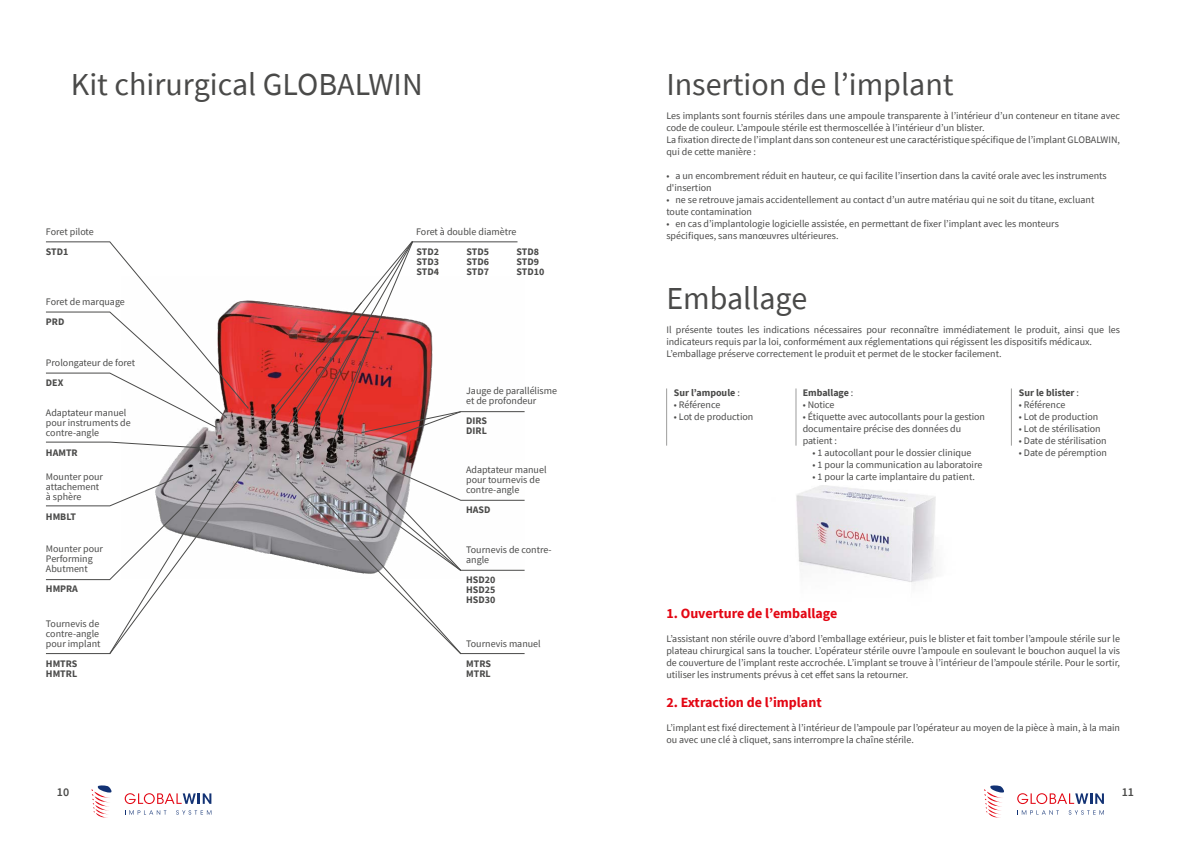
<style>
.page{position:relative;width:1191px;height:842px;background:#fff}
.page>*{position:absolute;margin:0;border:0;box-sizing:border-box;transform-origin:0 0}
.t1{font:32px "Source Sans Pro";color:#4a4a49}
.t2{font:700 14px "Source Sans Pro";color:#e30613}
.t3{font:600 12px "Source Sans Pro";color:#4a4a49}
.t4{font:10px/12px "Source Sans Pro";color:#4a4a49}
.t5{font:700 10px/10px "Source Sans Pro";color:#4a4a49}
.s1{font-weight:400}
</style>
<div class="page">
<svg style="left:125px;top:793px;width:86px;height:11px"></svg>
<svg style="left:125px;top:810px;width:41px;height:5px"></svg>
<svg style="left:176px;top:810px;width:35px;height:5px"></svg>
<svg style="left:91px;top:785px;width:21px;height:33px"></svg>
<svg style="left:1017px;top:793px;width:87px;height:11px"></svg>
<svg style="left:1017px;top:810px;width:42px;height:5px"></svg>
<svg style="left:1068px;top:810px;width:36px;height:5px"></svg>
<svg style="left:984px;top:785px;width:20px;height:33px"></svg>
<img style="left:796px;top:485px;width:140px;height:99px">
<img style="left:176px;top:300px;width:242px;height:255px">
<svg style="left:46px;top:442px;width:159px;height:7px"></svg>
<svg style="left:46px;top:241px;width:203px;height:187px"></svg>
<svg style="left:261px;top:241px;width:264px;height:210px"></svg>
<svg style="left:46px;top:458px;width:206px;height:196px"></svg>
<svg style="left:275px;top:463px;width:250px;height:191px"></svg>
<hr style="left:795px;top:388px;width:1px;height:58px;background:#9d9d9c">
<hr style="left:666px;top:388px;width:1px;height:58px;background:#9d9d9c">
<hr style="left:1011px;top:388px;width:1px;height:58px;background:#9d9d9c">
<h1 class="t1" style="left:71px;top:64px;width:353px">Kit chirurgical GLOBALWIN</h1>
<p class="t4" style="left:46px;top:226px;width:49px">Foret pilote</p>
<p class="t5" style="left:46px;top:247px;width:24px">STD1</p>
<p class="t4" style="left:46px;top:296px;width:80px">Foret de marquage</p>
<p class="t5" style="left:46px;top:316px;width:20px">PRD</p>
<p class="t4" style="left:46px;top:357px;width:91px">Prolongateur de foret</p>
<p class="t5" style="left:46px;top:378px;width:19px">DEX</p>
<p class="t4" style="left:46px;top:407px;width:86px;line-height:10px">Adaptateur manuel pour instruments de contre-angle</p>
<p class="t5" style="left:46px;top:447px;width:33px">HAMTR</p>
<p class="t4" style="left:46px;top:471px;width:59px;line-height:10px">Mounter pour attachement à sphère</p>
<p class="t5" style="left:46px;top:511px;width:31px">HMBLT</p>
<p class="t4" style="left:46px;top:544px;width:59px;line-height:10px">Mounter pour<br>Performing<br>Abutment</p>
<p class="t5" style="left:46px;top:584px;width:34px">HMPRA</p>
<p class="t4" style="left:46px;top:619px;width:56px;line-height:10px">Tournevis de contre-angle pour implant</p>
<p class="t5" style="left:46px;top:659px;width:33px">HMTRS<br>HMTRL</p>
<p class="t4" style="left:416px;top:226px;width:102px">Foret à double diamètre</p>
<p class="t5" style="left:416px;top:247px;width:24px;text-align:justify">STD2<br>STD3<br>STD4</p>
<p class="t5" style="left:466px;top:247px;width:24px;text-align:justify">STD5<br>STD6<br>STD7</p>
<p class="t5" style="left:516px;top:247px;width:29px">STD8<br>STD9<br>STD10</p>
<p class="t4" style="left:466px;top:386px;width:92px;line-height:10px">Jauge de parallélisme et de profondeur</p>
<p class="t5" style="left:466px;top:416px;width:22px">DIRS<br>DIRL</p>
<p class="t4" style="left:466px;top:465px;width:82px;line-height:10px">Adaptateur manuel pour tournevis de contre-angle</p>
<p class="t5" style="left:466px;top:505px;width:26px">HASD</p>
<p class="t4" style="left:466px;top:545px;width:87px;line-height:10px">Tournevis de contre&shy;angle</p>
<p class="t5" style="left:466px;top:575px;width:31px;text-align:justify">HSD20<br>HSD25<br>HSD30</p>
<p class="t4" style="left:466px;top:638px;width:76px">Tournevis manuel</p>
<p class="t5" style="left:466px;top:659px;width:26px">MTRS<br>MTRL</p>
<h1 class="t1" style="left:666px;top:64px;width:289px">Insertion de l’implant</h1>
<p class="t4" style="left:666px;top:109px;width:455px">Les implants sont fournis stériles dans une ampoule transparente à l’intérieur d’un conteneur en titane avec code de couleur. L’ampoule stérile est thermoscellée à l’intérieur d’un blister.<br>La fixation directe de l’implant dans son conteneur est une caractéristique spécifique de l’implant GLOBALWIN, qui de cette manière :</p>
<p class="t4" style="left:666px;top:169px;width:442px">• a un encombrement réduit en hauteur, ce qui facilite l’insertion dans la cavité orale avec les instruments d'insertion</p>
<p class="t4" style="left:666px;top:193px;width:429px">• ne se retrouve jamais accidentellement au contact d’un autre matériau qui ne soit du titane, excluant toute contamination</p>
<p class="t4" style="left:666px;top:217px;width:394px">• en cas d’implantologie logicielle assistée, en permettant de fixer l’implant avec les monteurs spécifiques, sans manœuvres ultérieures.</p>
<h1 class="t1" style="left:666px;top:278px;width:142px">Emballage</h1>
<p class="t4" style="left:666px;top:323px;width:455px">Il présente toutes les indications nécessaires pour reconnaître immédiatement le produit, ainsi que les indicateurs requis par la loi, conformément aux réglementations qui régissent les dispositifs médicaux.<br>L’emballage préserve correctement le produit et permet de le stocker facilement.</p>
<p class="t5" style="left:674px;top:387px;width:67px">Sur l’ampoule <span class="s1">:</span></p>
<p class="t4" style="left:674px;top:399px;width:48px">• Référence</p>
<p class="t4" style="left:674px;top:411px;width:81px">• Lot de production</p>
<p class="t5" style="left:802px;top:387px;width:52px">Emballage <span class="s1">:</span></p>
<p class="t4" style="left:802px;top:399px;width:33px">• Notice</p>
<p class="t4" style="left:802px;top:411px;width:184px">• Étiquette avec autocollants pour la gestion documentaire précise des données du patient :</p>
<p class="t4" style="left:812px;top:447px;width:160px">• 1 autocollant pour le dossier clinique</p>
<p class="t4" style="left:812px;top:459px;width:171px">• 1 pour la communication au laboratoire</p>
<p class="t4" style="left:812px;top:471px;width:164px">• 1 pour la carte implantaire du patient.</p>
<p class="t5" style="left:1019px;top:387px;width:62px">Sur le blister <span class="s1">:</span></p>
<p class="t4" style="left:1019px;top:399px;width:48px">• Référence</p>
<p class="t4" style="left:1019px;top:411px;width:81px">• Lot de production</p>
<p class="t4" style="left:1019px;top:423px;width:83px">• Lot de stérilisation</p>
<p class="t4" style="left:1019px;top:435px;width:89px">• Date de stérilisation</p>
<p class="t4" style="left:1019px;top:447px;width:90px">• Date de péremption</p>
<h2 class="t2" style="left:666px;top:604px;width:172px">1. Ouverture de l’emballage</h2>
<p class="t4" style="left:666px;top:632px;width:455px;text-align:justify">L’assistant non stérile ouvre d’abord l’emballage extérieur, puis le blister et fait tomber l’ampoule stérile sur le plateau chirurgical sans la toucher. L’opérateur stérile ouvre l’ampoule en soulevant le bouchon auquel la vis de couverture de l’implant reste accrochée. L’implant se trouve à l’intérieur de l’ampoule stérile. Pour le sortir, utiliser les instruments prévus à cet effet sans la retourner.</p>
<h2 class="t2" style="left:666px;top:693px;width:157px">2. Extraction de l’implant</h2>
<p class="t4" style="left:666px;top:721px;width:455px">L’implant est fixé directement à l’intérieur de l’ampoule par l’opérateur au moyen de la pièce à main, à la main ou avec une clé à cliquet, sans interrompre la chaîne stérile.</p>
<p class="t3" style="left:57px;top:784px;width:14px">10</p>
<p class="t3" style="left:1121px;top:784px;width:14px">11</p>
</div>
